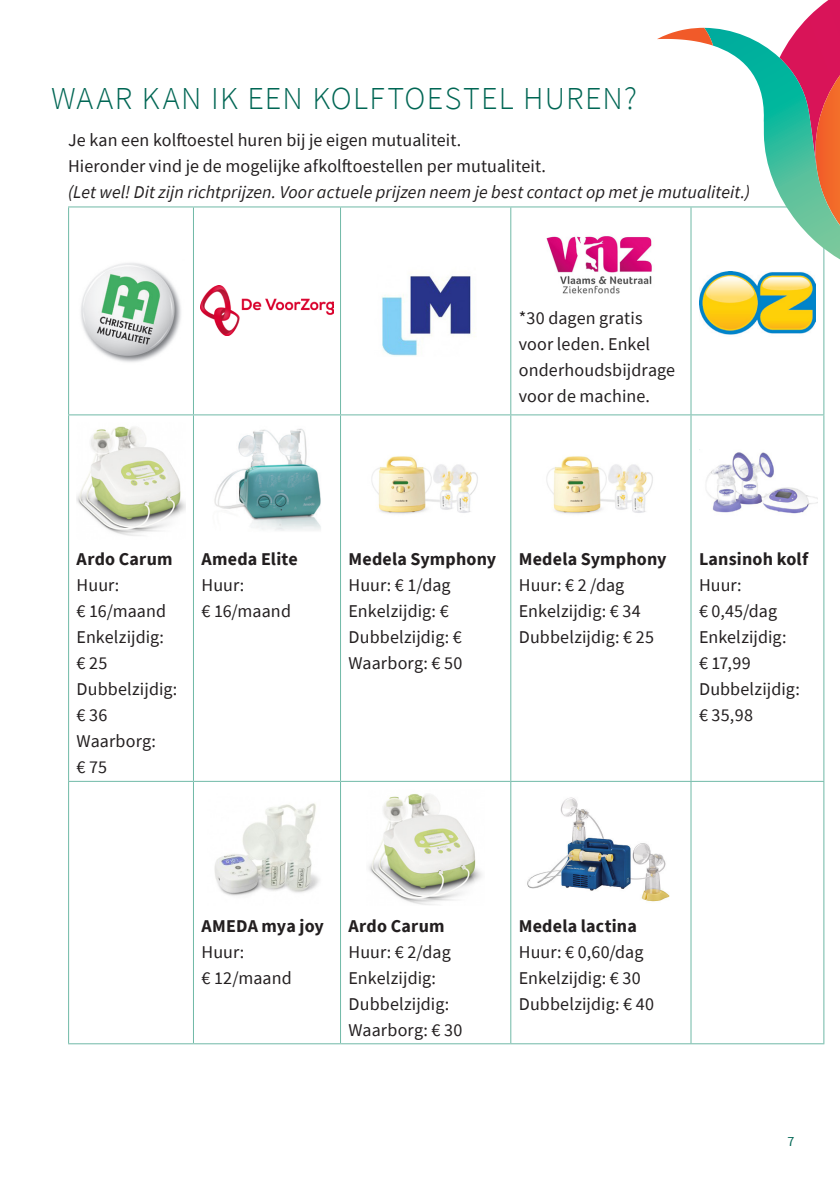
<style>
.page{position:relative;width:840px;height:1191px;background:#fff}
.page>*{position:absolute;margin:0;border:0;box-sizing:border-box;transform-origin:0 0}
.Titel_N2{font:300 32px "Source Sans Pro";letter-spacing:.04em;color:#006654}
.Body{font:18px/26px "Source Sans Pro";letter-spacing:.005em;color:#231f20}
.Body-2{font:700 18px "Source Sans Pro";letter-spacing:.01em;color:#231f20}
.Body-3{font:italic 18px "Source Sans Pro";letter-spacing:.005em;color:#231f20}
.t1{font:14px "Source Sans Pro";color:#006654}
</style>
<div class="page">
<hr style="left:68px;top:206px;width:125px;height:1px;background:#70b9a7">
<hr style="left:68px;top:207px;width:1px;height:207px;background:#70b9a7">
<hr style="left:193px;top:206px;width:147px;height:1px;background:#70b9a7">
<hr style="left:193px;top:207px;width:1px;height:207px;background:#70b9a7">
<hr style="left:340px;top:206px;width:170px;height:1px;background:#70b9a7">
<hr style="left:340px;top:207px;width:1px;height:207px;background:#70b9a7">
<hr style="left:510px;top:206px;width:180px;height:1px;background:#70b9a7">
<hr style="left:510px;top:207px;width:1px;height:207px;background:#70b9a7">
<hr style="left:690px;top:207px;width:1px;height:207px;background:#70b9a7">
<hr style="left:822px;top:207px;width:1px;height:207px;background:#70b9a7">
<hr style="left:68px;top:414px;width:125px;height:1px;background:#70b9a7">
<hr style="left:68px;top:415px;width:1px;height:366px;background:#70b9a7">
<hr style="left:193px;top:414px;width:147px;height:1px;background:#70b9a7">
<hr style="left:193px;top:415px;width:1px;height:366px;background:#70b9a7">
<hr style="left:340px;top:414px;width:170px;height:1px;background:#70b9a7">
<hr style="left:340px;top:415px;width:1px;height:366px;background:#70b9a7">
<hr style="left:510px;top:414px;width:180px;height:1px;background:#70b9a7">
<hr style="left:510px;top:415px;width:1px;height:366px;background:#70b9a7">
<hr style="left:690px;top:414px;width:133px;height:1px;background:#70b9a7">
<hr style="left:690px;top:415px;width:1px;height:366px;background:#70b9a7">
<hr style="left:822px;top:415px;width:1px;height:366px;background:#70b9a7">
<hr style="left:68px;top:781px;width:125px;height:1px;background:#70b9a7">
<hr style="left:68px;top:782px;width:1px;height:261px;background:#70b9a7">
<hr style="left:193px;top:781px;width:147px;height:1px;background:#70b9a7">
<hr style="left:193px;top:782px;width:1px;height:261px;background:#70b9a7">
<hr style="left:340px;top:781px;width:170px;height:1px;background:#70b9a7">
<hr style="left:340px;top:782px;width:1px;height:261px;background:#70b9a7">
<hr style="left:510px;top:781px;width:180px;height:1px;background:#70b9a7">
<hr style="left:510px;top:782px;width:1px;height:261px;background:#70b9a7">
<hr style="left:690px;top:781px;width:133px;height:1px;background:#70b9a7">
<hr style="left:690px;top:782px;width:1px;height:261px;background:#70b9a7">
<hr style="left:822px;top:782px;width:1px;height:261px;background:#70b9a7">
<hr style="left:68px;top:1043px;width:125px;height:1px;background:#70b9a7">
<hr style="left:193px;top:1043px;width:147px;height:1px;background:#70b9a7">
<hr style="left:340px;top:1043px;width:170px;height:1px;background:#70b9a7">
<hr style="left:510px;top:1043px;width:180px;height:1px;background:#70b9a7">
<hr style="left:690px;top:1043px;width:133px;height:1px;background:#70b9a7">
<img style="left:81px;top:263px;width:100px;height:99px">
<img style="left:201px;top:286px;width:132px;height:50px">
<img style="left:382px;top:276px;width:93px;height:81px">
<img style="left:546px;top:236px;width:106px;height:58px">
<img style="left:699px;top:271px;width:116px;height:64px">
<img style="left:77px;top:426px;width:108px;height:110px">
<img style="left:214px;top:428px;width:107px;height:103px">
<img style="left:371px;top:456px;width:107px;height:58px">
<img style="left:546px;top:456px;width:107px;height:58px">
<img style="left:706px;top:452px;width:111px;height:62px">
<img style="left:214px;top:803px;width:105px;height:93px">
<img style="left:368px;top:794px;width:114px;height:111px">
<img style="left:527px;top:797px;width:143px;height:105px">
<svg style="left:656px;top:0;width:183px;height:259px"></svg>
<p class="Titel_N2" style="left:51px;top:79px;width:587px">WAAR KAN IK EEN KOLFTOESTEL HUREN?</p>
<p class="Body" style="left:68px;top:127px;width:394px">Je kan een kolftoestel huren bij je eigen mutualiteit.</p>
<p class="Body" style="left:68px;top:153px;width:479px">Hieronder vind je de mogelijke afkolftoestellen per mutualiteit.</p>
<p class="Body-3" style="left:68px;top:181px;width:683px">(Let wel! Dit zijn richtprijzen. Voor actuele prijzen neem je best contact op met je mutualiteit.)</p>
<p class="Body" style="left:518px;top:305px;width:158px">*30 dagen gratis voor leden. Enkel onderhoudsbijdrage voor de machine.</p>
<p class="Body-2" style="left:77px;top:547px;width:97px">Ardo Carum</p>
<p class="Body" style="left:77px;top:572px;width:91px">Huur:<br>€ 16/maand</p>
<p class="Body" style="left:77px;top:624px;width:89px">Enkelzijdig: € 25</p>
<p class="Body" style="left:77px;top:676px;width:102px">Dubbelzijdig: € 36</p>
<p class="Body" style="left:77px;top:728px;width:81px">Waarborg: € 75</p>
<p class="Body-2" style="left:201px;top:547px;width:98px">Ameda Elite</p>
<p class="Body" style="left:201px;top:572px;width:91px">Huur:<br>€ 16/maand</p>
<p class="Body-2" style="left:348px;top:547px;width:149px">Medela Symphony</p>
<p class="Body" style="left:348px;top:572px;width:103px">Huur: € 1/dag</p>
<p class="Body" style="left:348px;top:598px;width:101px">Enkelzijdig: €</p>
<p class="Body" style="left:348px;top:624px;width:115px">Dubbelzijdig: €</p>
<p class="Body" style="left:348px;top:650px;width:115px">Waarborg: € 50</p>
<p class="Body-2" style="left:518px;top:547px;width:149px">Medela Symphony</p>
<p class="Body" style="left:518px;top:572px;width:107px">Huur: € 2 /dag</p>
<p class="Body" style="left:518px;top:598px;width:123px">Enkelzijdig: € 34</p>
<p class="Body" style="left:518px;top:624px;width:137px">Dubbelzijdig: € 25</p>
<p class="Body-2" style="left:698px;top:547px;width:111px">Lansinoh kolf</p>
<p class="Body" style="left:698px;top:572px;width:80px">Huur:<br>€ 0,45/dag</p>
<p class="Body" style="left:698px;top:624px;width:89px">Enkelzijdig: € 17,99</p>
<p class="Body" style="left:698px;top:676px;width:102px">Dubbelzijdig: € 35,98</p>
<p class="Body-2" style="left:201px;top:913px;width:124px">AMEDA mya joy</p>
<p class="Body" style="left:201px;top:938px;width:92px">Huur:<br>€ 12/maand</p>
<p class="Body-2" style="left:348px;top:913px;width:97px">Ardo Carum</p>
<p class="Body" style="left:348px;top:938px;width:104px">Huur: € 2/dag</p>
<p class="Body" style="left:348px;top:964px;width:89px">Enkelzijdig:</p>
<p class="Body" style="left:348px;top:990px;width:102px">Dubbelzijdig:</p>
<p class="Body" style="left:348px;top:1016px;width:115px">Waarborg: € 30</p>
<p class="Body-2" style="left:518px;top:913px;width:119px">Medela lactina</p>
<p class="Body" style="left:518px;top:938px;width:126px">Huur: € 0,60/dag</p>
<p class="Body" style="left:518px;top:964px;width:123px">Enkelzijdig: € 30</p>
<p class="Body" style="left:518px;top:990px;width:137px">Dubbelzijdig: € 40</p>
<p class="t1" style="left:787px;top:1132px;width:8px">7</p>
</div>
